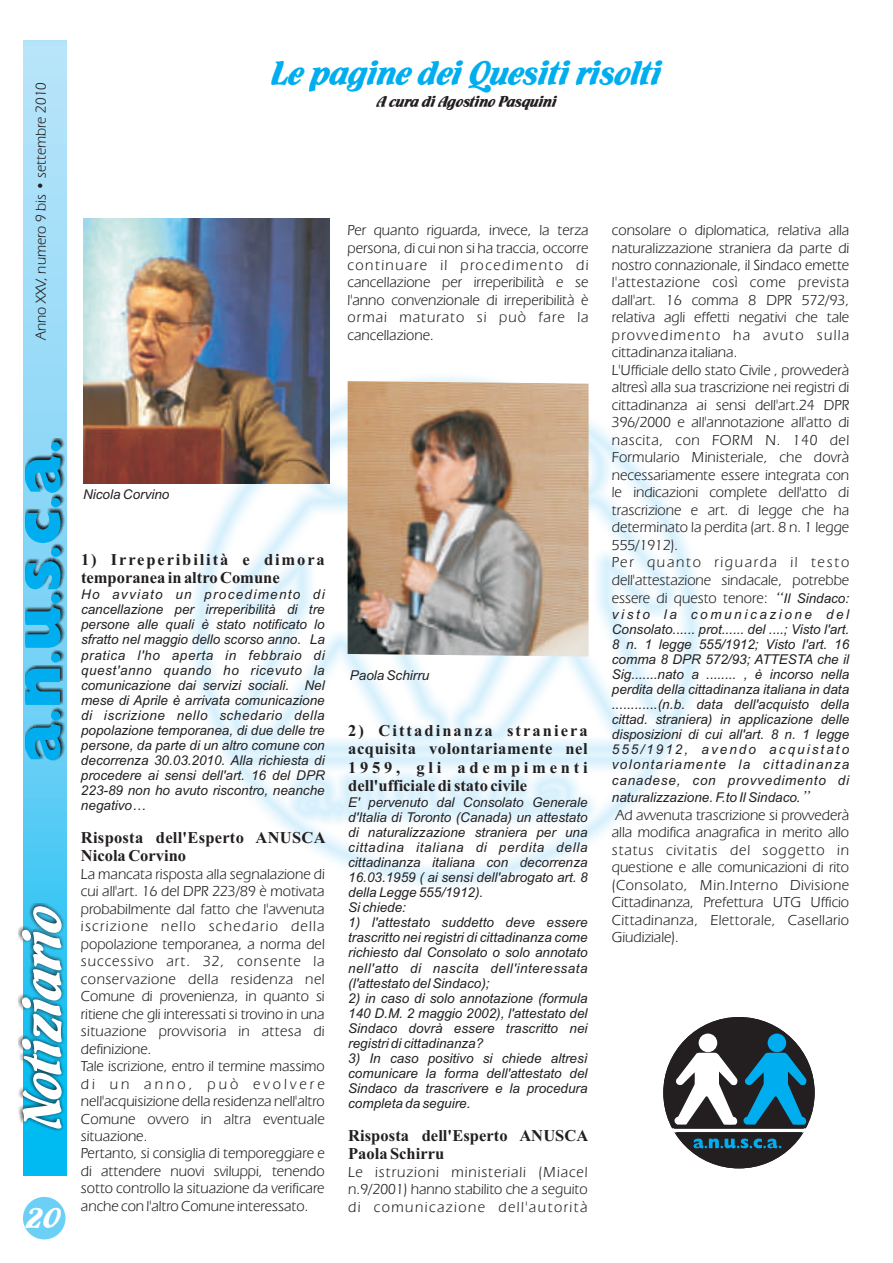
<style>
.page{position:relative;width:893px;height:1263px;background:#fff}
.page>*{position:absolute;margin:0;border:0;box-sizing:border-box;transform-origin:0 0}
.t1{font:57.6px "Flamenco D";color:#fff}
.t2{font:36px "Flamenco D";color:#00aeef}
.t3{font:30px "Flamenco D";color:#fff}
.t4{font:700 16.5px/18.3px "Times New Roman";color:#231f20}
.t5{font:16.5px "Flamenco D";color:#231f20}
.t6{font:15px/17.5px "Eras IT Cby BT";color:#231f20;text-align:justify}
.t7{font:italic 13.5px/15.1px "Arial";color:#231f20;text-align:justify}
.s1{font-family:"Times New Roman";font-style:italic;font-size:16.5px}
.s2{font-family:"Arial";font-style:italic;font-size:13.5px}
.s3{font-family:"Times New Roman";font-size:16.5px}
</style>
<div class="page">
<div style="left:23px;top:1197px;width:42px;height:42px;background:#6bcff6;border-radius:50%"></div>
<svg style="left:23px;top:41px;width:43px;height:1134px;background:#83d6f6"></svg>
<img style="left:19px;top:903px;width:46px;height:228px">
<img style="left:25px;top:438px;width:39px;height:322px">
<div style="left:51px;top:711px;width:9px;height:9px;background:#00aeef;border-radius:50%"></div>
<svg style="left:25px;top:668px;width:35px;height:37px"></svg>
<div style="left:51px;top:653px;width:9px;height:10px;background:#00aeef;border-radius:50%"></div>
<svg style="left:26px;top:606px;width:35px;height:42px"></svg>
<div style="left:51px;top:594px;width:9px;height:9px;background:#00aeef;border-radius:50%"></div>
<svg style="left:25px;top:561px;width:36px;height:28px"></svg>
<div style="left:51px;top:548px;width:9px;height:9px;background:#00aeef;border-radius:50%"></div>
<svg style="left:25px;top:513px;width:36px;height:30px"></svg>
<div style="left:51px;top:498px;width:9px;height:9px;background:#00aeef;border-radius:50%"></div>
<div style="left:51px;top:442px;width:9px;height:9px;background:#00aeef;border-radius:50%"></div>
<svg style="left:25px;top:723px;width:36px;height:37px"></svg>
<svg style="left:25px;top:456px;width:36px;height:37px"></svg>
<img style="left:83px;top:219px;width:247px;height:265px">
<img style="left:348px;top:381px;width:241px;height:275px">
<div style="left:663px;top:1017px;width:152px;height:151px;background:#231f20;border:1px solid #231f20;border-radius:75px"></div>
<div style="left:768px;top:1033px;width:18px;height:19px;background:#00aeef;border-radius:50%"></div>
<div style="left:699px;top:1033px;width:18px;height:19px;background:#fff;border-radius:50%"></div>
<svg style="left:672px;top:1053px;width:134px;height:79px"></svg>
<svg style="left:693px;top:1138px;width:88px;height:10px"></svg>
<p class="t6" style="left:33px;top:340px;width:259px;rotate:-90deg">Anno XXV, numero 9 bis • settembre 2010</p>
<h1 class="t1" style="left:14px;top:1127px;width:225px;rotate:-90deg">Notiziario</h1>
<h3 class="t3" style="left:27px;top:1203px;width:35px">20</h3>
<h2 class="t2" style="left:272px;top:55px;width:391px">Le pagine dei Quesiti risolti</h2>
<p class="t5" style="left:377px;top:93px;width:181px">A cura di Agostino Pasquini</p>
<p class="t6" style="left:348px;top:222px;width:242px">Per quanto riguarda, invece, la terza persona, di cui non si ha traccia, occorre continuare il procedimento di cancellazione per irreperibilità e se l'anno convenzionale di irreperibilità è ormai maturato si può fare la cancellazione.</p>
<p class="t7" style="left:83px;top:488px;width:88px">Nicola Corvino</p>
<p class="t4" style="left:81px;top:552px;width:245px">1) Irreperibilità e dimora temporanea in altro Comune</p>
<p class="t7" style="left:81px;top:588px;width:245px">Ho avviato un procedimento di cancellazione per irreperibilità di tre persone alle quali è stato notificato lo sfratto nel maggio dello scorso anno. La pratica l'ho aperta in febbraio di quest'anno quando ho ricevuto la comunicazione dai servizi sociali. Nel mese di Aprile è arrivata comunicazione di iscrizione nello schedario della popolazione temporanea, di due delle tre persone, da parte di un altro comune con decorrenza 30.03.2010. Alla richiesta di procedere ai sensi dell'art. 16 del DPR 223-89 non ho avuto riscontro, neanche negativo…</p>
<p class="t4" style="left:81px;top:830px;width:246px">Risposta dell'Esperto ANUSCA<br>Nicola Corvino</p>
<p class="t6" style="left:81px;top:866px;width:245px;text-align:left">La mancata risposta alla segnalazione di cui all'art. 16 del DPR 223/89 è motivata probabilmente dal fatto che l'avvenuta iscrizione nello schedario della popolazione temporanea, a norma del successivo art. 32, consente la conservazione della residenza nel Comune di provenienza, in quanto si ritiene che gli interessati si trovino in una situazione provvisoria in attesa di definizione.<br>Tale iscrizione, entro il termine massimo di un anno, può evolvere nell'acquisizione della residenza nell'altro Comune ovvero in altra eventuale situazione.<br>Pertanto, si consiglia di temporeggiare e di attendere nuovi sviluppi, tenendo sotto controllo la situazione da verificare anche con l'altro Comune interessato.</p>
<p class="t7" style="left:350px;top:668px;width:81px">Paola Schirru</p>
<p class="t4" style="left:348px;top:723px;width:241px;text-align:justify">2) Cittadinanza straniera acquisita volontariamente nel 1959, gli adempimenti dell'ufficiale di stato civile</p>
<p class="t7" style="left:348px;top:795px;width:241px;text-align:left">E' pervenuto dal Consolato Generale d'Italia di Toronto (Canada) un attestato di naturalizzazione straniera per una cittadina italiana di perdita della cittadinanza italiana con decorrenza 16.03.1959 ( ai sensi dell'abrogato art. 8 della Legge 555/1912).<br>Si chiede:</p>
<p class="t7" style="left:348px;top:916px;width:241px">1) l'attestato suddetto deve essere trascritto nei registri di cittadinanza come richiesto dal Consolato o solo annotato nell'atto di nascita dell'interessata (l'attestato del Sindaco);</p>
<p class="t7" style="left:348px;top:992px;width:241px">2) in caso di solo annotazione (formula 140 D.M. 2 maggio 2002), l'attestato del Sindaco dovrà essere trascritto nei registri di cittadinanza?</p>
<p class="t7" style="left:348px;top:1052px;width:241px">3) In caso positivo si chiede altresì comunicare la forma dell'attestato del Sindaco da trascrivere e la procedura completa da seguire.</p>
<p class="t4" style="left:348px;top:1128px;width:242px">Risposta dell'Esperto ANUSCA<br>Paola Schirru</p>
<p class="t6" style="left:348px;top:1164px;width:241px">Le istruzioni ministeriali (Miacel n.9/2001) hanno stabilito che a seguito di comunicazione dell'autorità</p>
<p class="t6" style="left:612px;top:222px;width:239px;text-align:left">consolare o diplomatica, relativa alla naturalizzazione straniera da parte di nostro connazionale, il Sindaco emette l'attestazione così come prevista dall'art. 16 comma 8 DPR 572/93, relativa agli effetti negativi che tale provvedimento ha avuto sulla cittadinanza italiana.<br>L'Ufficiale dello stato Civile , provvederà altresì alla sua trascrizione nei registri di cittadinanza ai sensi dell'art.24 DPR 396/2000 e all'annotazione all'atto di nascita, con FORM N. 140 del Formulario Ministeriale, che dovrà necessariamente essere integrata con le indicazioni complete dell'atto di trascrizione e art. di legge che ha determinato la perdita (art. 8 n. 1 legge 555/1912).<br>Per quanto riguarda il testo dell'attestazione sindacale, potrebbe essere di questo tenore: <span class="s1">“</span><span class="s2">Il Sindaco:</span></p>
<p class="t7" style="left:612px;top:607px;width:239px">visto la comunicazione del Consolato...... prot...... del ....; Visto l'art.<br>8 n. 1 legge 555/1912; Visto l'art. 16 comma 8 DPR 572/93; ATTESTA che il Sig.......nato a ........ , è incorso nella perdita della cittadinanza italiana in data ............(n.b. data dell'acquisto della cittad. straniera) in applicazione delle disposizioni di cui all'art. 8 n. 1 legge 555/1912, avendo acquistato volontariamente la cittadinanza canadese, con provvedimento di</p>
<p class="t7" style="left:612px;top:791px;width:200px">naturalizzazione. F.to Il Sindaco<span class="s3">.”</span></p>
<p class="t6" style="left:612px;top:807px;width:239px">Ad avvenuta trascrizione si provvederà alla modifica anagrafica in merito allo status civitatis del soggetto in questione e alle comunicazioni di rito (Consolato, Min.Interno Divisione Cittadinanza, Prefettura UTG Ufficio Cittadinanza, Elettorale, Casellario Giudiziale).</p>
</div>
